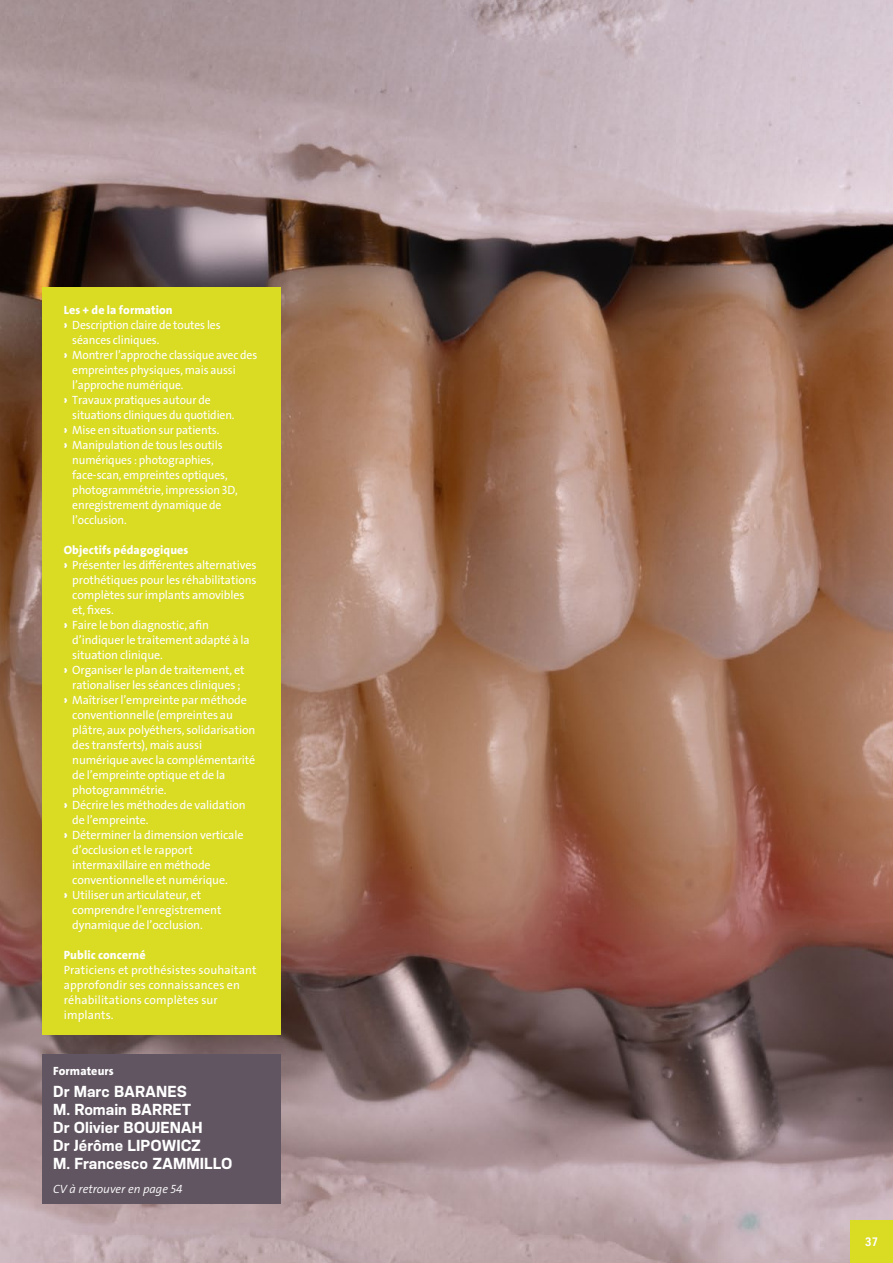
<style>
.page{position:relative;width:893px;height:1263px;background:#fff}
.page>*{position:absolute;margin:0;border:0;box-sizing:border-box;transform-origin:0 0}
.t1{font:700 15px/18px "Konsens";color:#fff}
.t2{font:12px "The Sans";letter-spacing:-.01em;color:#fff}
.t3{font:12px/15px "The Sans";letter-spacing:.01em;color:#fff}
.t4{font:800 12px "The Sans";letter-spacing:.01em;color:#fff}
.t5{font:italic 300 12px "The Sans";color:#fff}
.t6{font:600 12px "URWDIN";color:#fff}
.s1{font-weight:900}
</style>
<div class="page">
<img style="left:0;top:0;width:893px;height:1263px">
<div style="left:43px;top:288px;width:238px;height:747px;background:#dadb23"></div>
<div style="left:43px;top:1054px;width:238px;height:149px;background:#615561"></div>
<div style="left:850px;top:1220px;width:43px;height:43px;background:#dadb23"></div>
<p class="t4" style="left:64px;top:302px;width:111px">Les + de la formation</p>
<p class="t2" style="left:64px;top:317px;width:158px"><span class="s1">›</span> Description claire de toutes les</p>
<p class="t2" style="left:72px;top:332px;width:89px">séances cliniques.</p>
<p class="t2" style="left:64px;top:347px;width:195px"><span class="s1">›</span> Montrer l’approche classique avec des</p>
<p class="t2" style="left:72px;top:362px;width:165px">empreintes physiques, mais aussi</p>
<p class="t2" style="left:72px;top:377px;width:113px">l’approche numérique.</p>
<p class="t2" style="left:64px;top:392px;width:148px"><span class="s1">›</span> Travaux pratiques autour de</p>
<p class="t2" style="left:72px;top:407px;width:164px">situations cliniques du quotidien.</p>
<p class="t2" style="left:64px;top:422px;width:157px"><span class="s1">›</span> Mise en situation sur patients.</p>
<p class="t2" style="left:64px;top:437px;width:160px"><span class="s1">›</span> Manipulation de tous les outils</p>
<p class="t2" style="left:72px;top:452px;width:143px">numériques : photographies,</p>
<p class="t2" style="left:72px;top:467px;width:157px">face‑scan, empreintes optiques,</p>
<p class="t2" style="left:72px;top:482px;width:167px">photogrammétrie, impression 3D,</p>
<p class="t2" style="left:72px;top:497px;width:151px">enregistrement dynamique de</p>
<p class="t2" style="left:72px;top:512px;width:56px">l’occlusion.</p>
<p class="t4" style="left:64px;top:542px;width:126px">Objectifs pédagogiques</p>
<p class="t2" style="left:64px;top:557px;width:194px"><span class="s1">›</span> Présenter les différentes alternatives</p>
<p class="t2" style="left:72px;top:572px;width:186px">prothétiques pour les réhabilitations</p>
<p class="t2" style="left:72px;top:587px;width:174px">complètes sur implants amovibles</p>
<p class="t2" style="left:72px;top:602px;width:43px">et, fixes.</p>
<p class="t2" style="left:64px;top:617px;width:147px"><span class="s1">›</span> Faire le bon diagnostic, afin</p>
<p class="t2" style="left:72px;top:632px;width:179px">d’indiquer le traitement adapté à la</p>
<p class="t2" style="left:72px;top:647px;width:92px">situation clinique.</p>
<p class="t2" style="left:64px;top:662px;width:182px"><span class="s1">›</span> Organiser le plan de traitement, et</p>
<p class="t2" style="left:72px;top:677px;width:170px">rationaliser les séances cliniques ;</p>
<p class="t2" style="left:64px;top:692px;width:185px"><span class="s1">›</span> Maîtriser l’empreinte par méthode</p>
<p class="t2" style="left:72px;top:707px;width:162px">conventionnelle (empreintes au</p>
<p class="t2" style="left:72px;top:722px;width:185px">plâtre, aux polyéthers, solidarisation</p>
<p class="t2" style="left:72px;top:737px;width:131px">des transferts), mais aussi</p>
<p class="t2" style="left:72px;top:752px;width:185px">numérique avec la complémentarité</p>
<p class="t2" style="left:72px;top:767px;width:155px">de l’empreinte optique et de la</p>
<p class="t2" style="left:72px;top:782px;width:96px">photogrammétrie.</p>
<p class="t2" style="left:64px;top:797px;width:183px"><span class="s1">›</span> Décrire les méthodes de validation</p>
<p class="t2" style="left:72px;top:812px;width:78px">de l’empreinte.</p>
<p class="t2" style="left:64px;top:827px;width:181px"><span class="s1">›</span> Déterminer la dimension verticale</p>
<p class="t2" style="left:72px;top:842px;width:122px">d’occlusion et le rapport</p>
<p class="t2" style="left:72px;top:857px;width:140px">intermaxillaire en méthode</p>
<p class="t2" style="left:72px;top:872px;width:157px">conventionnelle et numérique.</p>
<p class="t2" style="left:64px;top:887px;width:139px"><span class="s1">›</span> Utiliser un articulateur, et</p>
<p class="t2" style="left:72px;top:902px;width:151px">comprendre l’enregistrement</p>
<p class="t2" style="left:72px;top:917px;width:132px">dynamique de l’occlusion.</p>
<p class="t4" style="left:64px;top:947px;width:84px">Public concerné</p>
<p class="t3" style="left:64px;top:962px;width:194px">Praticiens et prothésistes souhaitant approfondir ses connaissances en réhabilitations complètes sur implants.</p>
<p class="t4" style="left:53px;top:1063px;width:62px">Formateurs</p>
<p class="t1" style="left:53px;top:1082px;width:181px">Dr Marc BARANES<br>M. Romain BARRET<br>Dr Olivier BOUJENAH<br>Dr Jérôme LIPOWICZ<br>M. Francesco ZAMMILLO</p>
<p class="t5" style="left:53px;top:1181px;width:131px">CV à retrouver en page 54</p>
<p class="t6" style="left:865px;top:1233px;width:14px">37</p>
</div>
